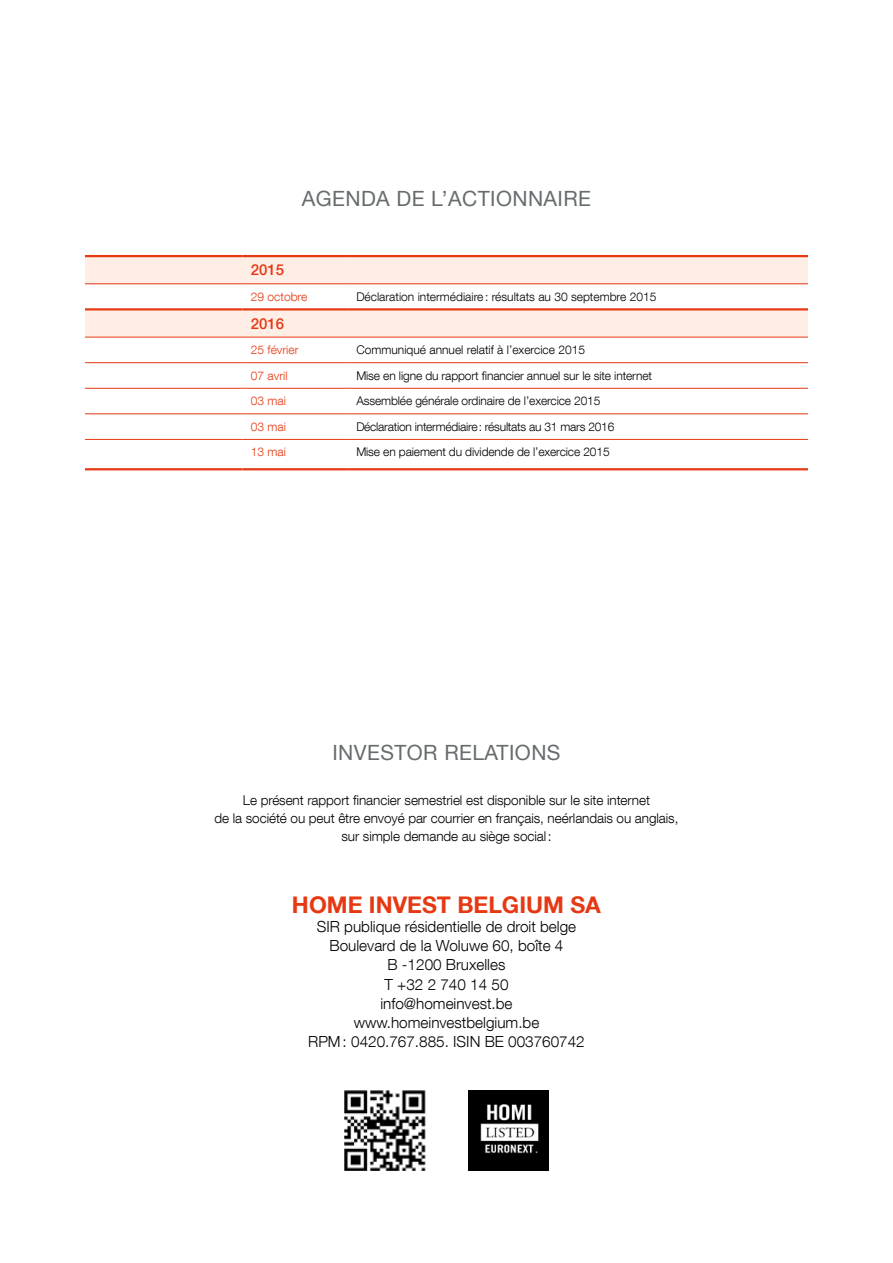
<style>
.page{position:relative;width:893px;height:1263px;background:#fff}
.page>*{position:absolute;margin:0;border:0;box-sizing:border-box;transform-origin:0 0}
.t1{font:700 22.95px "Helvetica Neue LT Com";color:#e63812}
.t2{font:21px "Helvetica Neue LT Com";letter-spacing:.02em;color:#676c6e}
.t3{font:300 15.3px/19.2px "Helvetica Neue LT Com";color:#000;text-align:center}
.t4{font:500 15px "Helvetica Neue LT Com";color:#e63812}
.t5{font:300 13.5px/18px "Helvetica Neue LT Com";letter-spacing:-.005em;color:#000;text-align:center}
.t6{font:300 12px "Helvetica Neue LT Com";letter-spacing:-.01em;color:#000}
.t7{font:300 12px "Helvetica Neue LT Com";color:#e63812}
</style>
<div class="page">
<img style="left:344px;top:1090px;width:82px;height:81px">
<img style="left:469px;top:1091px;width:80px;height:79px">
<svg style="left:85px;top:257px;width:723px;height:80px;fill:#feeee6"></svg>
<hr style="left:85px;top:255px;width:157px;height:2px;background:#e63812">
<hr style="left:242px;top:255px;width:106px;height:2px;background:#e63812">
<hr style="left:348px;top:255px;width:460px;height:2px;background:#e63812">
<hr style="left:85px;top:283px;width:157px;height:1px;background:#e63812">
<hr style="left:242px;top:283px;width:106px;height:1px;background:#e63812">
<hr style="left:348px;top:283px;width:460px;height:1px;background:#e63812">
<hr style="left:85px;top:362px;width:157px;height:1px;background:#e63812">
<hr style="left:242px;top:362px;width:106px;height:1px;background:#e63812">
<hr style="left:348px;top:362px;width:460px;height:1px;background:#e63812">
<hr style="left:85px;top:388px;width:157px;height:1px;background:#e63812">
<hr style="left:242px;top:388px;width:106px;height:1px;background:#e63812">
<hr style="left:348px;top:388px;width:460px;height:1px;background:#e63812">
<hr style="left:85px;top:413px;width:157px;height:1px;background:#e63812">
<hr style="left:242px;top:413px;width:106px;height:1px;background:#e63812">
<hr style="left:348px;top:413px;width:460px;height:1px;background:#e63812">
<hr style="left:85px;top:439px;width:157px;height:1px;background:#e63812">
<hr style="left:242px;top:439px;width:106px;height:1px;background:#e63812">
<hr style="left:348px;top:439px;width:460px;height:1px;background:#e63812">
<hr style="left:85px;top:468px;width:157px;height:2px;background:#e63812">
<hr style="left:242px;top:468px;width:106px;height:2px;background:#e63812">
<hr style="left:348px;top:468px;width:460px;height:2px;background:#e63812">
<hr style="left:85px;top:308px;width:157px;height:2px;background:#e63812">
<hr style="left:242px;top:308px;width:106px;height:2px;background:#e63812">
<hr style="left:348px;top:308px;width:460px;height:2px;background:#e63812">
<hr style="left:85px;top:337px;width:157px;height:1px;background:#e63812">
<hr style="left:242px;top:337px;width:106px;height:1px;background:#e63812">
<hr style="left:348px;top:337px;width:460px;height:1px;background:#e63812">
<h2 class="t2" style="left:302px;top:186px;width:291px">AGENDA DE L’ACTIONNAIRE</h2>
<p class="t4" style="left:251px;top:261px;width:35px">2015</p>
<p class="t7" style="left:251px;top:289px;width:58px">29 octobre</p>
<p class="t6" style="left:356px;top:289px;width:302px">Déclaration intermédiaire: résultats au 30 septembre 2015</p>
<p class="t4" style="left:251px;top:314px;width:35px">2016</p>
<p class="t7" style="left:251px;top:343px;width:49px">25 février</p>
<p class="t6" style="left:356px;top:343px;width:230px">Communiqué annuel relatif à l’exercice 2015</p>
<p class="t7" style="left:251px;top:368px;width:38px">07 avril</p>
<p class="t6" style="left:356px;top:368px;width:297px">Mise en ligne du rapport financier annuel sur le site internet</p>
<p class="t7" style="left:251px;top:394px;width:37px">03 mai</p>
<p class="t6" style="left:356px;top:394px;width:246px">Assemblée générale ordinaire de l’exercice 2015</p>
<p class="t7" style="left:251px;top:419px;width:37px">03 mai</p>
<p class="t6" style="left:356px;top:419px;width:259px">Déclaration intermédiaire: résultats au 31 mars 2016</p>
<p class="t7" style="left:251px;top:445px;width:37px">13 mai</p>
<p class="t6" style="left:356px;top:445px;width:255px">Mise en paiement du dividende de l’exercice 2015</p>
<h2 class="t2" style="left:332px;top:739px;width:230px">INVESTOR RELATIONS</h2>
<p class="t5" style="left:215px;top:791px;width:465px">Le présent rapport financier semestriel est disponible sur le site internet<br>de la société ou peut être envoyé par courrier en français, neérlandais ou anglais, sur simple demande au siège social:</p>
<h1 class="t1" style="left:292px;top:890px;width:310px">HOME INVEST BELGIUM SA</h1>
<p class="t3" style="left:308px;top:917px;width:278px">SIR publique résidentielle de droit belge<br>Boulevard de la Woluwe 60, boîte 4<br>B -1200 Bruxelles<br>T +32 2 740 14 50<br>info@homeinvest.be www.homeinvestbelgium.be<br>RPM: 0420.767.885. ISIN BE 003760742</p>
</div>
